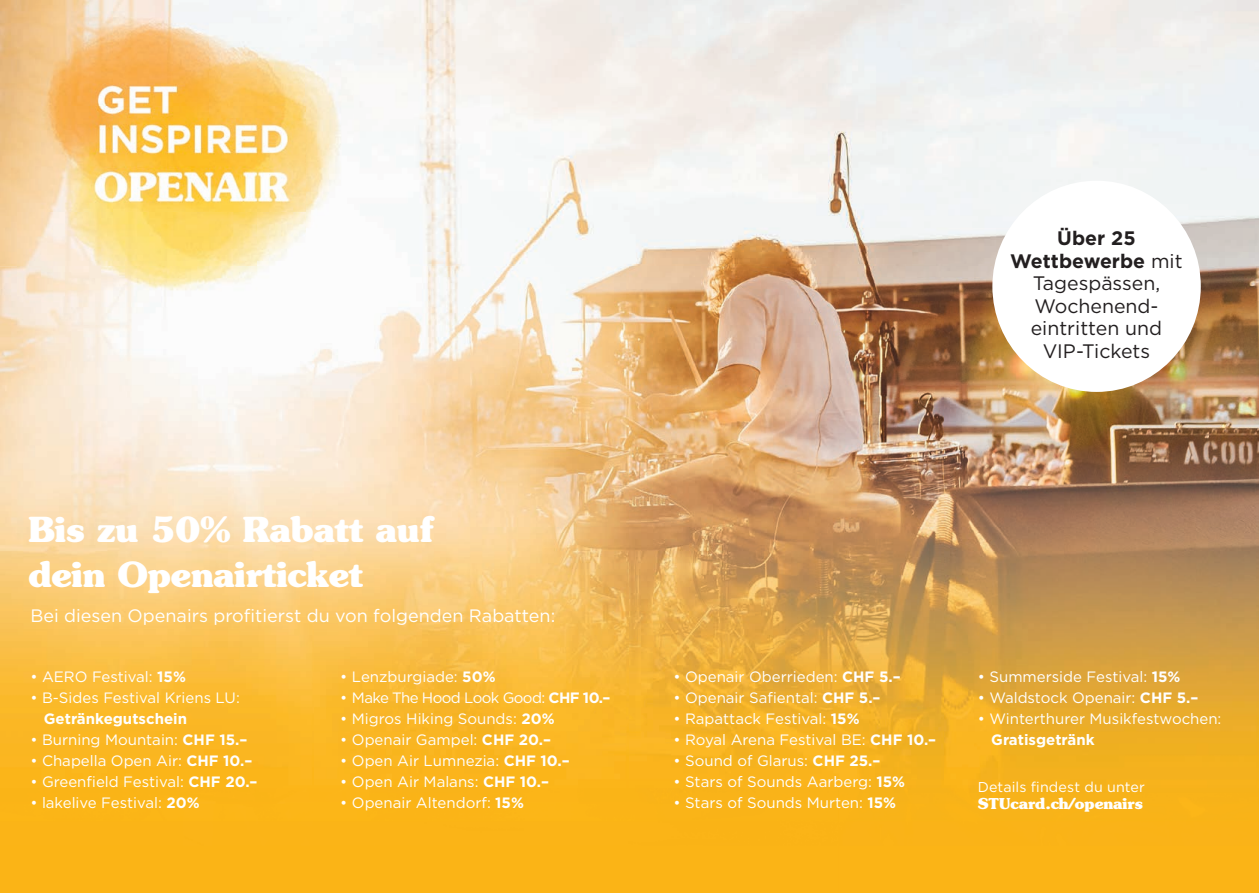
<style>
.page{position:relative;width:1259px;height:893px;background:#fff}
.page>*{position:absolute;margin:0;border:0;box-sizing:border-box;transform-origin:0 0}
.t1{font:700 34.5px/45px "Souvenir Std";letter-spacing:-.005em;color:#fff}
.t2{font:19.5px/22.5px "Gotham";color:#231f20;text-align:center}
.t3{font:18px "Gotham";color:#fff}
.t4{font:15px "Gotham";color:#fff}
.t5{font:700 15px "Gotham";color:#fff}
.t6{font:15px "Gotham";letter-spacing:-.04em;color:#fff}
.t7{font:700 15px "Souvenir Std";color:#fff}
.t8{font:14.25px "Gotham";letter-spacing:.01em;color:#fff}
.s1{font-weight:700}
</style>
<div class="page">
<img style="left:0;top:0;width:1259px;height:893px">
<img style="left:17px;top:0;width:336px;height:306px">
<div style="left:992px;top:181px;width:208px;height:211px;background:#fff;border-radius:50%"></div>
<h1 class="t1" style="left:28px;top:506px;width:406px">Bis zu 50% Rabatt auf dein Openairticket</h1>
<p class="t3" style="left:30px;top:604px;width:526px">Bei diesen Openairs profitierst du von folgenden Rabatten:</p>
<p class="t4" style="left:30px;top:667px;width:157px">• AERO Festival: <span class="s1">15%</span></p>
<p class="t4" style="left:30px;top:688px;width:211px">• B-Sides Festival Kriens LU:</p>
<p class="t5" style="left:44px;top:709px;width:145px">Getränkegutschein</p>
<p class="t4" style="left:30px;top:730px;width:218px">• Burning Mountain: <span class="s1">CHF 15.–</span></p>
<p class="t4" style="left:30px;top:751px;width:224px">• Chapella Open Air: <span class="s1">CHF 10.–</span></p>
<p class="t4" style="left:30px;top:772px;width:229px">• Greenfield Festival: <span class="s1">CHF 20.–</span></p>
<p class="t4" style="left:30px;top:793px;width:171px">• lakelive Festival: <span class="s1">20%</span></p>
<p class="t4" style="left:340px;top:667px;width:157px">• Lenzburgiade: <span class="s1">50%</span></p>
<p class="t6" style="left:340px;top:688px;width:272px">• Make The Hood Look Good: <span class="s1">CHF 10.–</span></p>
<p class="t4" style="left:340px;top:709px;width:216px">• Migros Hiking Sounds: <span class="s1">20%</span></p>
<p class="t4" style="left:340px;top:730px;width:212px">• Openair Gampel: <span class="s1">CHF 20.–</span></p>
<p class="t4" style="left:340px;top:751px;width:231px">• Open Air Lumnezia: <span class="s1">CHF 10.–</span></p>
<p class="t4" style="left:340px;top:772px;width:210px">• Open Air Malans: <span class="s1">CHF 10.–</span></p>
<p class="t4" style="left:340px;top:793px;width:185px">• Openair Altendorf: <span class="s1">15%</span></p>
<h2 class="t2" style="left:1010px;top:227px;width:174px"><span class="s1">Über 25<br>Wettbewerbe</span> mit<br>Tagespässen,<br>Wochenend&shy;eintritten und<br>VIP-Tickets</h2>
<p class="t4" style="left:673px;top:667px;width:229px">• Openair Oberrieden: <span class="s1">CHF 5.–</span></p>
<p class="t4" style="left:673px;top:688px;width:209px">• Openair Safiental: <span class="s1">CHF 5.–</span></p>
<p class="t4" style="left:673px;top:709px;width:188px">• Rapattack Festival: <span class="s1">15%</span></p>
<p class="t4" style="left:673px;top:730px;width:264px">• Royal Arena Festival BE: <span class="s1">CHF 10.–</span></p>
<p class="t4" style="left:673px;top:751px;width:208px">• Sound of Glarus: <span class="s1">CHF 25.–</span></p>
<p class="t4" style="left:673px;top:772px;width:233px">• Stars of Sounds Aarberg: <span class="s1">15%</span></p>
<p class="t4" style="left:673px;top:793px;width:224px">• Stars of Sounds Murten: <span class="s1">15%</span></p>
<p class="t4" style="left:977px;top:667px;width:204px">• Summerside Festival: <span class="s1">15%</span></p>
<p class="t4" style="left:977px;top:688px;width:222px">• Waldstock Openair: <span class="s1">CHF 5.–</span></p>
<p class="t4" style="left:977px;top:709px;width:245px">• Winterthurer Musikfestwochen:</p>
<p class="t5" style="left:991px;top:730px;width:105px">Gratisgetränk</p>
<p class="t8" style="left:977px;top:778px;width:168px">Details findest du unter</p>
<p class="t7" style="left:977px;top:794px;width:167px">STUcard.ch/openairs</p>
</div>
